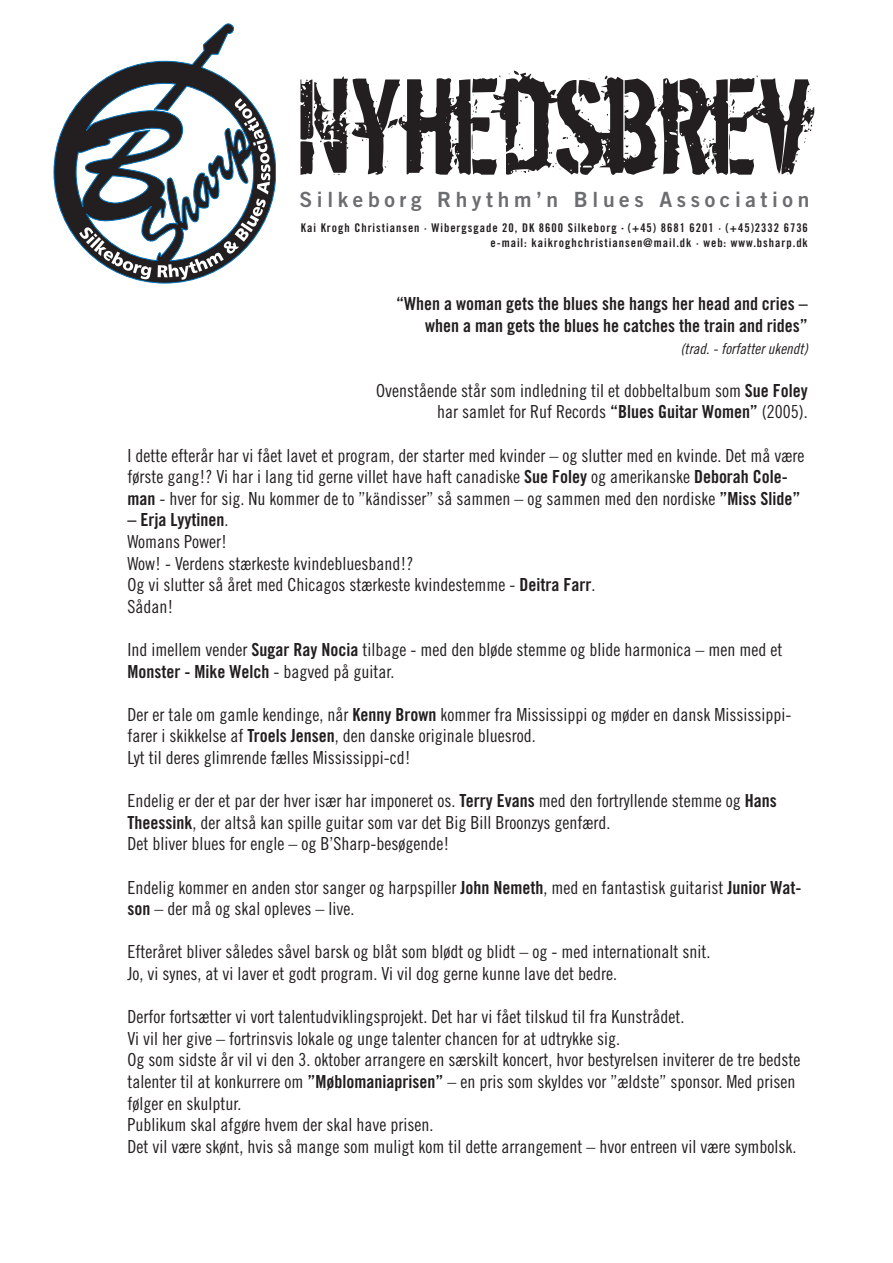
<style>
.page{position:relative;width:893px;height:1263px;background:#fff}
.page>*{position:absolute;margin:0;border:0;box-sizing:border-box;transform-origin:0 0}
.t1{font:21px "Trade Gothic Bold Two";letter-spacing:.22em;color:#6c6d70}
.t2{font:18px/21.6px "Trade Gothic Cond Eighteen";color:#231f20}
.t3{font:18px/21.6px "Trade Gothic Bold Cond Twenty";color:#231f20;text-align:right}
.t4{font:15px "Trade Gothic Cond Eighteen Obl";color:#231f20}
.t5{font:12px/14.4px "Trade Gothic Bold Cond Twenty";letter-spacing:.08em;color:#231f20;text-align:right}
.s1{font-size:13.5px}
.s2{font-family:"Trade Gothic Bold Cond Twenty"}
.s3{font-family:"Trade Gothic Cond Eighteen"}
</style>
<div class="page">
<svg style="left:54px;top:24px;width:222px;height:259px"></svg>
<svg style="left:79px;top:226px;width:73px;height:54px"></svg>
<svg style="left:158px;top:98px;width:112px;height:182px"></svg>
<svg style="left:300px;top:71px;width:514px;height:104px"></svg>
<p class="t1" style="left:299px;top:186px;width:511px">Silkeborg Rhythm’n Blues Association</p>
<p class="t5" style="left:301px;top:221px;width:509px">Kai Krogh Christiansen · Wibergsgade 20, DK 8600 Silkeborg <span class="s1">·</span> (+45) 8681 6201 · (+45)2332 6736 e-mail: kaikroghchristiansen@mail.dk · web: www.bsharp.dk</p>
<p class="t3" style="left:396px;top:293px;width:413px">“When a woman gets the blues she hangs her head and cries – when a man gets the blues he catches the train and rides”</p>
<p class="t4" style="left:680px;top:339px;width:129px">(trad. - forfatter ukendt)</p>
<p class="t2" style="left:376px;top:379px;width:433px;text-align:right">Ovenstående står som indledning til et dobbeltalbum som <span class="s2">Sue Foley </span>har samlet for Ruf Records <span class="s2">“Blues Guitar Women”</span> (2005).</p>
<p class="t2" style="left:128px;top:444px;width:678px">I dette efterår har vi fået lavet et program, der starter med kvinder – og slutter med en kvinde. Det må være første gang!? Vi har i lang tid gerne villet have haft canadiske <span class="s2">Sue Foley</span> og amerikanske <span class="s2">Deborah Cole&shy;man</span> - hver for sig. Nu kommer de to ”kändisser” så sammen – og sammen med den nordiske <span class="s2">”Miss Slide”</span></p>
<p class="t3" style="left:128px;top:509px;width:102px">– Erja Lyytinen<span class="s3">.</span></p>
<p class="t2" style="left:128px;top:531px;width:469px">Womans Power!<br>Wow! - Verdens stærkeste kvindebluesband!?<br>Og vi slutter så året med Chicagos stærkeste kvindestemme - <span class="s2">Deitra Farr</span>.<br>Sådan!</p>
<p class="t2" style="left:128px;top:639px;width:656px">Ind imellem vender <span class="s2">Sugar Ray Nocia</span> tilbage - med den bløde stemme og blide harmonica – men med et</p>
<p class="t3" style="left:128px;top:660px;width:268px">Monster - Mike Welch <span class="s3">- bagved på guitar.</span></p>
<p class="t2" style="left:128px;top:703px;width:665px">Der er tale om gamle kendinge, når <span class="s2">Kenny Brown</span> kommer fra Mississippi og møder en dansk Mississippi&shy;farer i skikkelse af <span class="s2">Troels Jensen</span>, den danske originale bluesrod.<br>Lyt til deres glimrende fælles Mississippi-cd!</p>
<p class="t2" style="left:128px;top:790px;width:651px">Endelig er der et par der hver især har imponeret os. <span class="s2">Terry Evans</span> med den fortryllende stemme og <span class="s2">Hans<br>Theessink</span>, der altså kan spille guitar som var det Big Bill Broonzys genfærd.<br>Det bliver blues for engle – og B’Sharp-besøgende!</p>
<p class="t2" style="left:128px;top:876px;width:675px">Endelig kommer en anden stor sanger og harpspiller <span class="s2">John Nemeth</span>, med en fantastisk guitarist <span class="s2">Junior Wat&shy;son</span> – der må og skal opleves – live.</p>
<p class="t2" style="left:128px;top:941px;width:584px">Efteråret bliver således såvel barsk og blåt som blødt og blidt – og - med internationalt snit.<br>Jo, vi synes, at vi laver et godt program. Vi vil dog gerne kunne lave det bedre.</p>
<p class="t2" style="left:128px;top:1006px;width:674px">Derfor fortsætter vi vort talentudviklingsprojekt. Det har vi fået tilskud til fra Kunstrådet.<br>Vi vil her give – fortrinsvis lokale og unge talenter chancen for at udtrykke sig.<br>Og som sidste år vil vi den 3. oktober arrangere en særskilt koncert, hvor bestyrelsen inviterer de tre bedste talenter til at konkurrere om <span class="s2">”Møblomaniaprisen”</span> – en pris som skyldes vor ”ældste” sponsor. Med prisen følger en skulptur.<br>Publikum skal afgøre hvem der skal have prisen.<br>Det vil være skønt, hvis så mange som muligt kom til dette arrangement – hvor entreen vil være symbolsk.</p>
</div>
